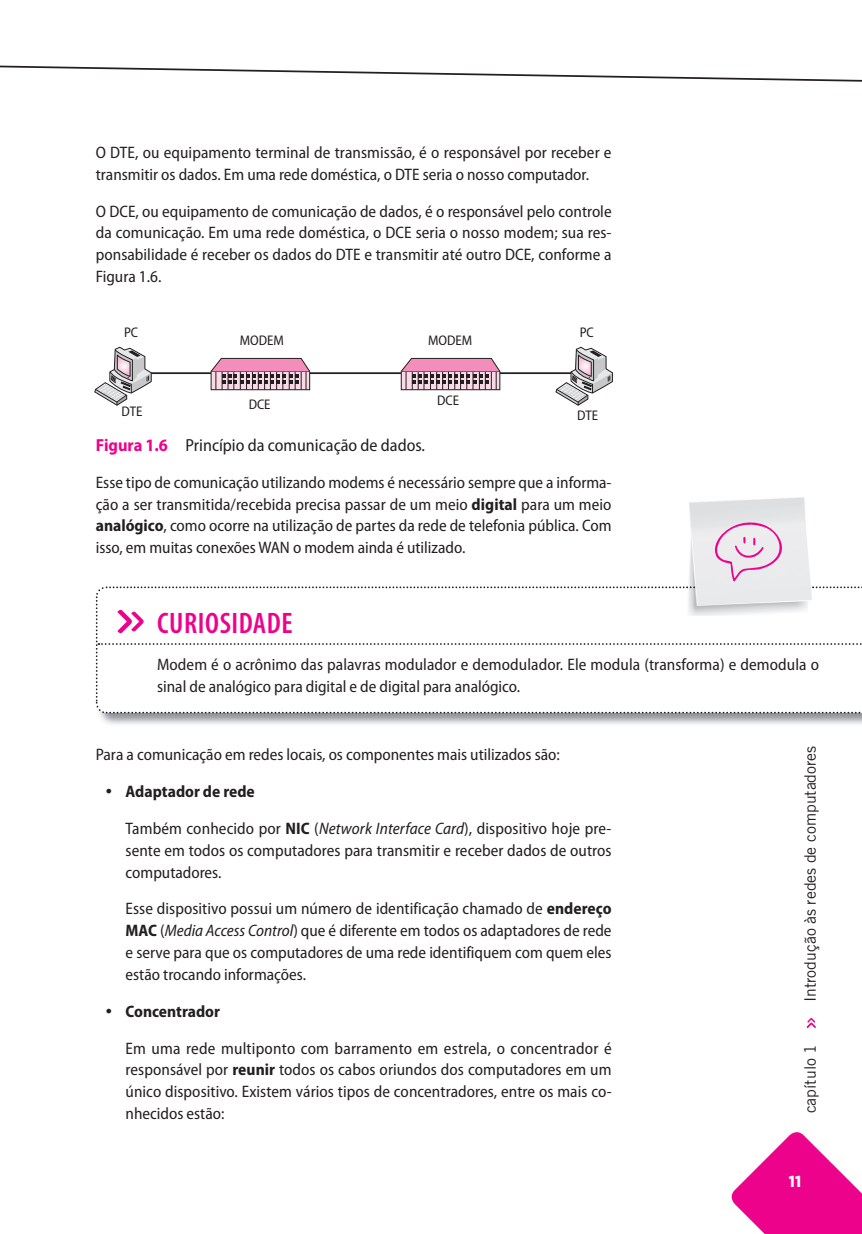
<style>
.page{position:relative;width:862px;height:1234px;background:#fff}
.page>*{position:absolute;margin:0;border:0;box-sizing:border-box;transform-origin:0 0}
.t1{font:600 condensed 29.75px "Myriad Pro";letter-spacing:.02em;color:#ed028c}
.t2{font:semi-condensed 17.5px "Myriad Pro";color:#231f20}
.t3{font:semi-condensed 16.62px/21.9px "Myriad Pro";color:#231f20;text-align:justify}
.t4{font:700 semi-condensed 16.62px "Myriad Pro";color:#231f20}
.t5{font:16.62px "The Mix Extra Bold Caps";color:#fff}
.t6{font:15.75px "Trade Gothic LT Std";color:#231f20}
.t7{font:semi-condensed 14px "Myriad Pro";color:#231f20}
.s1{font-weight:700;color:#ed028c}
.s2{font-weight:700}
.s3{font-weight:400;font-size:22.75px}
.s4{font-style:italic}
</style>
<div class="page">
<svg style="left:731px;top:1132px;width:130px;height:101px"></svg>
<svg style="left:0;top:65px;width:861px;height:17px"></svg>
<svg style="left:806px;top:1018px;width:9px;height:10px"></svg>
<hr style="left:147px;top:372px;width:428px;height:2px;background:#231f20">
<div style="left:210px;top:371px;width:100px;height:19px;border:1px solid #231f20"></div>
<div style="left:400px;top:371px;width:100px;height:19px;border:1px solid #231f20"></div>
<svg style="left:210px;top:357px;width:101px;height:32px;background:#c294a8"></svg>
<svg style="left:400px;top:357px;width:101px;height:32px;background:#c294a8"></svg>
<svg style="left:555px;top:346px;width:57px;height:59px"></svg>
<svg style="left:94px;top:346px;width:58px;height:59px"></svg>
<img style="left:689px;top:497px;width:116px;height:22px">
<svg style="left:95px;top:519px;width:766px;height:195px"></svg>
<p class="t3" style="left:96px;top:143px;width:517px">O DTE, ou equipamento terminal de transmissão, é o responsável por receber e transmitir os dados. Em uma rede doméstica, o DTE seria o nosso computador.</p>
<p class="t3" style="left:96px;top:201px;width:517px">O DCE, ou equipamento de comunicação de dados, é o responsável pelo controle da comunicação. Em uma rede doméstica, o DCE seria o nosso modem; sua res&shy;ponsabilidade é receber os dados do DTE e transmitir até outro DCE, conforme a Figura 1.6.</p>
<p class="t7" style="left:124px;top:327px;width:16px">PC</p>
<p class="t7" style="left:121px;top:405px;width:23px">DTE</p>
<p class="t7" style="left:240px;top:335px;width:46px">MODEM</p>
<p class="t7" style="left:428px;top:335px;width:46px">MODEM</p>
<p class="t7" style="left:248px;top:399px;width:23px">DCE</p>
<p class="t7" style="left:437px;top:395px;width:23px">DCE</p>
<p class="t7" style="left:579px;top:327px;width:16px">PC</p>
<p class="t7" style="left:576px;top:409px;width:23px">DTE</p>
<p class="t2" style="left:96px;top:438px;width:331px"><span class="s1">Figura 1.6</span> Princípio da comunicação de dados.</p>
<p class="t3" style="left:96px;top:472px;width:517px">Esse tipo de comunicação utilizando modems é necessário sempre que a informa&shy;ção a ser transmitida/recebida precisa passar de um meio <span class="s2">digital</span> para um meio <span class="s2">analógico</span>, como ocorre na utilização de partes da rede de telefonia pública. Com isso, em muitas conexões WAN o modem ainda é utilizado.</p>
<h1 class="t1" style="left:157px;top:612px;width:137px">CURIOSIDADE</h1>
<p class="t3" style="left:157px;top:654px;width:663px">Modem é o acrônimo das palavras modulador e demodulador. Ele modula (transforma) e demodula o sinal de analógico para digital e de digital para analógico.</p>
<p class="t3" style="left:96px;top:744px;width:465px">Para a comunicação em redes locais, os componentes mais utilizados são:</p>
<p class="t4" style="left:106px;top:785px;width:150px"><span class="s3">•</span> Adaptador de rede</p>
<p class="t3" style="left:125px;top:818px;width:487px">Também conhecido por <span class="s2">NIC</span> (<span class="s4">Network Interface Card</span>), dispositivo hoje pre&shy;sente em todos os computadores para transmitir e receber dados de outros computadores.</p>
<p class="t3" style="left:125px;top:899px;width:487px">Esse dispositivo possui um número de identificação chamado de <span class="s2">endereço MAC</span> (<span class="s4">Media Access Control</span>) que é diferente em todos os adaptadores de rede e serve para que os computadores de uma rede identifiquem com quem eles estão trocando informações.</p>
<p class="t4" style="left:106px;top:1004px;width:116px"><span class="s3">•</span> Concentrador</p>
<p class="t3" style="left:125px;top:1038px;width:487px">Em uma rede multiponto com barramento em estrela, o concentrador é responsável por <span class="s2">reunir</span> todos os cabos oriundos dos computadores em um único dispositivo. Existem vários tipos de concentradores, entre os mais co&shy;nhecidos estão:</p>
<p class="t6" style="left:804px;top:1001px;width:258px;rotate:-90deg">Introdução às redes de computadores</p>
<p class="t6" style="left:804px;top:1113px;width:71px;rotate:-90deg">capítulo 1</p>
<p class="t5" style="left:788px;top:1171px;width:14px">11</p>
</div>
